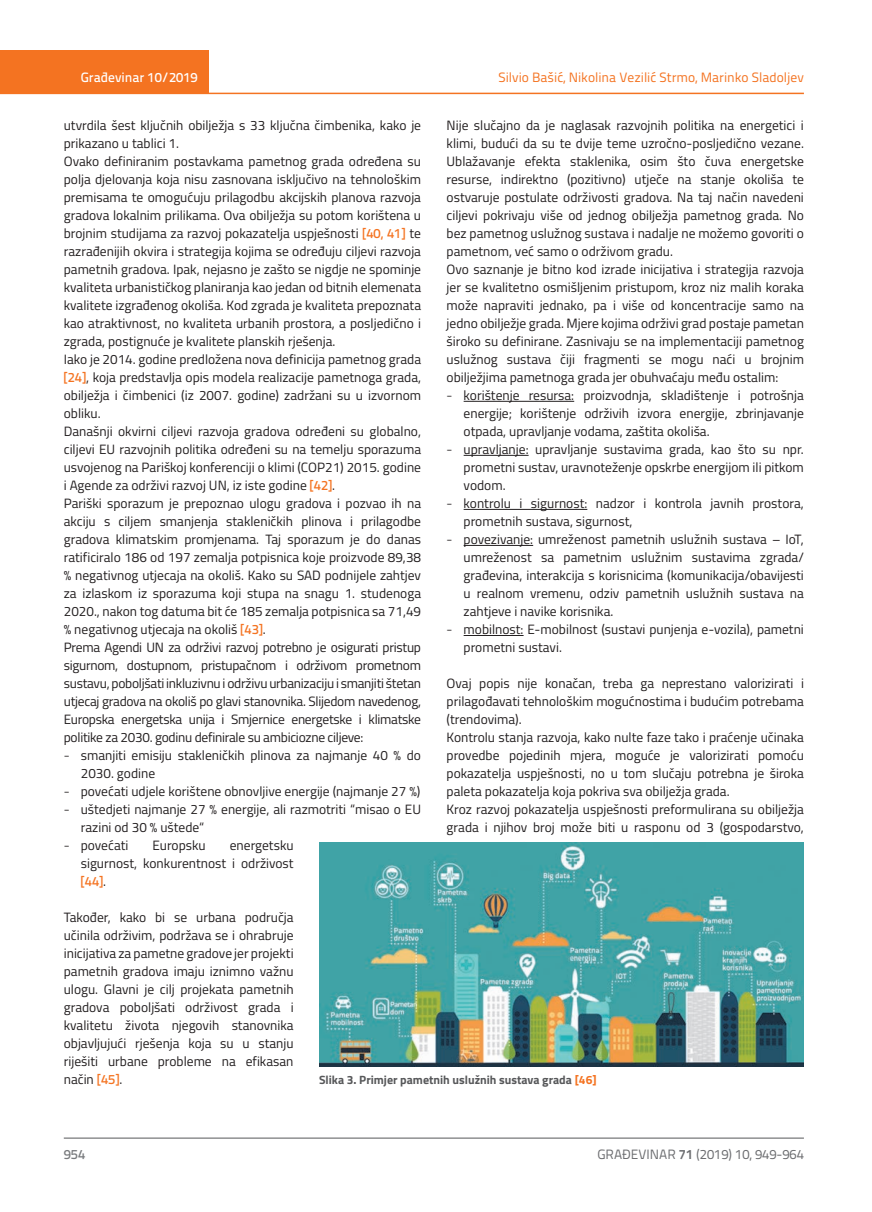
<style>
.page{position:relative;width:872px;height:1212px;background:#fff}
.page>*{position:absolute;margin:0;border:0;box-sizing:border-box;transform-origin:0 0}
.t1{font:13.5px/18px "Titillium";color:#231f20}
.t2{font:13.5px "Titillium Text 22 L";color:#f47321}
.t3{font:13.5px "Titillium Text 22 L";color:#6c6d70}
.t4{font:500 13.5px "Titillium Text 22 L";color:#fff}
.t5{font:500 13.5px "Titillium Text 22 L";color:#f47321}
.t6{font:500 13.5px "Titillium Text 22 L";color:#787a7d}
.t7{font:700 12px "Titillium";color:#57585a}
.s1{font-family:"Titillium Text 22 L";font-weight:500;color:#f47321}
.s2{font-family:"Titillium Text 22 L";font-weight:300}
.s3{font-family:"Titillium";font-weight:400;color:#231f20}
.s4{color:#f47321}
.s5{font-weight:700}
</style>
<div class="page">
<div style="left:0;top:50px;width:208px;height:44px;background:#f47321"></div>
<hr style="left:0;top:93px;width:804px;height:1px;background:#f47321">
<hr style="left:64px;top:1138px;width:740px;height:1px;background:#57585a">
<hr style="left:463px;top:401px;width:111px;height:1px;background:#231f20">
<hr style="left:463px;top:455px;width:65px;height:1px;background:#231f20">
<hr style="left:463px;top:509px;width:124px;height:1px;background:#231f20">
<hr style="left:463px;top:545px;width:70px;height:1px;background:#231f20">
<hr style="left:463px;top:635px;width:60px;height:1px;background:#231f20">
<img style="left:319px;top:842px;width:485px;height:224px">
<p class="t4" style="left:81px;top:67px;width:118px">Građevinar 10/2019</p>
<p class="t2" style="left:498px;top:68px;width:307px">Silvio Bašić, Nikolina Vezilić Strmo, Marinko Sladoljev</p>
<p class="t1" style="left:64px;top:115px;width:359px">utvrdila šest ključnih obilježja s 33 ključna čimbenika, kako je prikazano u tablici 1.<br>Ovako definiranim postavkama pametnog grada određena su polja djelovanja koja nisu zasnovana isključivo na tehnološkim premisama te omogućuju prilagodbu akcijskih planova razvoja gradova lokalnim prilikama. Ova obilježja su potom korištena u brojnim studijama za razvoj pokazatelja uspješnosti <span class="s1">[40, 41]</span> te razrađenijih okvira i strategija kojima se određuju ciljevi razvoja pametnih gradova. Ipak, nejasno je zašto se nigdje ne spominje kvaliteta urbanističkog planiranja kao jedan od bitnih elemenata kvalitete izgrađenog okoliša. Kod zgrada je kvaliteta prepoznata kao atraktivnost, no kvaliteta urbanih prostora, a posljedično i zgrada, postignuće je kvalitete planskih rješenja.<br>Iako je 2014. godine predložena nova definicija pametnog grada <span class="s1">[24]</span>, koja predstavlja opis modela realizacije pametnoga grada, obilježja i čimbenici (iz 2007. godine) zadržani su u izvornom obliku.<br>Današnji okvirni ciljevi razvoja gradova određeni su globalno, ciljevi EU razvojnih politika određeni su na temelju sporazuma usvojenog na Pariškoj konferenciji o klimi (COP21) 2015. godine i Agende za održivi razvoj UN, iz iste godine <span class="s1">[42]</span>.<br>Pariški sporazum je prepoznao ulogu gradova i pozvao ih na akciju s ciljem smanjenja stakleničkih plinova i prilagodbe gradova klimatskim promjenama. Taj sporazum je do danas ratificiralo 186 od 197 zemalja potpisnica koje proizvode 89,38 % negativnog utjecaja na okoliš. Kako su SAD podnijele zahtjev za izlaskom iz sporazuma koji stupa na snagu 1. studenoga 2020., nakon tog datuma bit će 185 zemalja potpisnica sa 71,49 % negativnog utjecaja na okoliš <span class="s1">[43]</span>.<br>Prema Agendi UN za održivi razvoj potrebno je osigurati pristup sigurnom, dostupnom, pristupačnom i održivom prometnom sustavu, poboljšati inkluzivnu i održivu urbanizaciju i smanjiti štetan utjecaj gradova na okoliš po glavi stanovnika. Slijedom navedenog, Europska energetska unija i Smjernice energetske i klimatske politike za 2030. godinu definirale su ambiciozne ciljeve:</p>
<p class="t1" style="left:81px;top:745px;width:342px;text-indent:-17px"><span class="s2">-</span> smanjiti emisiju stakleničkih plinova za najmanje 40 % do<br>2030. godine</p>
<p class="t1" style="left:64px;top:782px;width:358px"><span class="s2">-</span> povećati udjele korištene obnovljive energije (najmanje 27 %)</p>
<p class="t1" style="left:81px;top:800px;width:342px;text-indent:-17px"><span class="s2">-</span> uštedjeti najmanje 27 % energije, ali razmotriti “misao o EU razini od 30 % uštede“</p>
<p class="t1" style="left:64px;top:836px;width:66px"><span class="s2">-</span> povećati</p>
<p class="t1" style="left:152px;top:836px;width:55px">Europsku</p>
<p class="t1" style="left:446px;top:115px;width:359px">Nije slučajno da je naglasak razvojnih politika na energetici i klimi, budući da su te dvije teme uzročno-posljedično vezane.<br>Ublažavanje efekta staklenika, osim što čuva energetske resurse, indirektno (pozitivno) utječe na stanje okoliša te ostvaruje postulate održivosti gradova. Na taj način navedeni ciljevi pokrivaju više od jednog obilježja pametnog grada. No bez pametnog uslužnog sustava i nadalje ne možemo govoriti o pametnom, već samo o održivom gradu.<br>Ovo saznanje je bitno kod izrade inicijativa i strategija razvoja jer se kvalitetno osmišljenim pristupom, kroz niz malih koraka može napraviti jednako, pa i više od koncentracije samo na jedno obilježje grada. Mjere kojima održivi grad postaje pametan široko su definirane. Zasnivaju se na implementaciji pametnog uslužnog sustava čiji fragmenti se mogu naći u brojnim obilježjima pametnoga grada jer obuhvaćaju među ostalim:</p>
<p class="t1" style="left:463px;top:385px;width:342px;text-align:justify;text-indent:-17px"><span class="s2">-</span> korištenje resursa: proizvodnja, skladištenje i potrošnja energije; korištenje održivih izvora energije, zbrinjavanje otpada, upravljanje vodama, zaštita okoliša.</p>
<p class="t1" style="left:463px;top:439px;width:342px;text-align:justify;text-indent:-17px"><span class="s2">-</span> upravljanje: upravljanje sustavima grada, kao što su npr. prometni sustav, uravnoteženje opskrbe energijom ili pitkom vodom.</p>
<p class="t1" style="left:463px;top:493px;width:342px;text-indent:-17px"><span class="s2">-</span> kontrolu i sigurnost: nadzor i kontrola javnih prostora, prometnih sustava, sigurnost,</p>
<p class="t1" style="left:463px;top:529px;width:342px;text-align:justify;text-indent:-17px"><span class="s2">-</span> povezivanje: umreženost pametnih uslužnih sustava – IoT, umreženost sa pametnim uslužnim sustavima zgrada/ građevina, interakcija s korisnicima (komunikacija/obavijesti u realnom vremenu, odziv pametnih uslužnih sustava na zahtjeve i navike korisnika.</p>
<p class="t1" style="left:463px;top:619px;width:342px;text-indent:-17px"><span class="s2">-</span> mobilnost: E-mobilnost (sustavi punjenja e-vozila), pametni prometni sustavi.</p>
<p class="t1" style="left:446px;top:673px;width:359px">Ovaj popis nije konačan, treba ga neprestano valorizirati i prilagođavati tehnološkim mogućnostima i budućim potrebama (trendovima).<br>Kontrolu stanja razvoja, kako nulte faze tako i praćenje učinaka provedbe pojedinih mjera, moguće je valorizirati pomoću pokazatelja uspješnosti, no u tom slučaju potrebna je široka paleta pokazatelja koja pokriva sva obilježja grada.<br>Kroz razvoj pokazatelja uspješnosti preformulirana su obilježja grada i njihov broj može biti u rasponu od 3 (gospodarstvo,</p>
<p class="t1" style="left:81px;top:836px;width:214px;text-align:right">energetsku<br>sigurnost, konkurentnost i održivost</p>
<p class="t5" style="left:81px;top:871px;width:27px">[44]<span class="s3">.</span></p>
<p class="t1" style="left:64px;top:908px;width:231px;text-align:justify">Također, kako bi se urbana područja učinila održivim, podržava se i ohrabruje inicijativa za pametne gradove jer projekti pametnih gradova imaju iznimno važnu ulogu. Glavni je cilj projekata pametnih gradova poboljšati održivost grada i kvalitetu života njegovih stanovnika objavljujući rješenja koja su u stanju riješiti urbane probleme na efikasan način <span class="s1">[45]</span>.</p>
<p class="t7" style="left:319px;top:1071px;width:279px">Slika 3. Primjer pametnih uslužnih sustava grada <span class="s4">[46]</span></p>
<p class="t6" style="left:64px;top:1144px;width:23px">954</p>
<p class="t3" style="left:597px;top:1144px;width:208px">GRAĐEVINAR <span class="s5">71</span> (2019) 10, 949-964</p>
</div>
